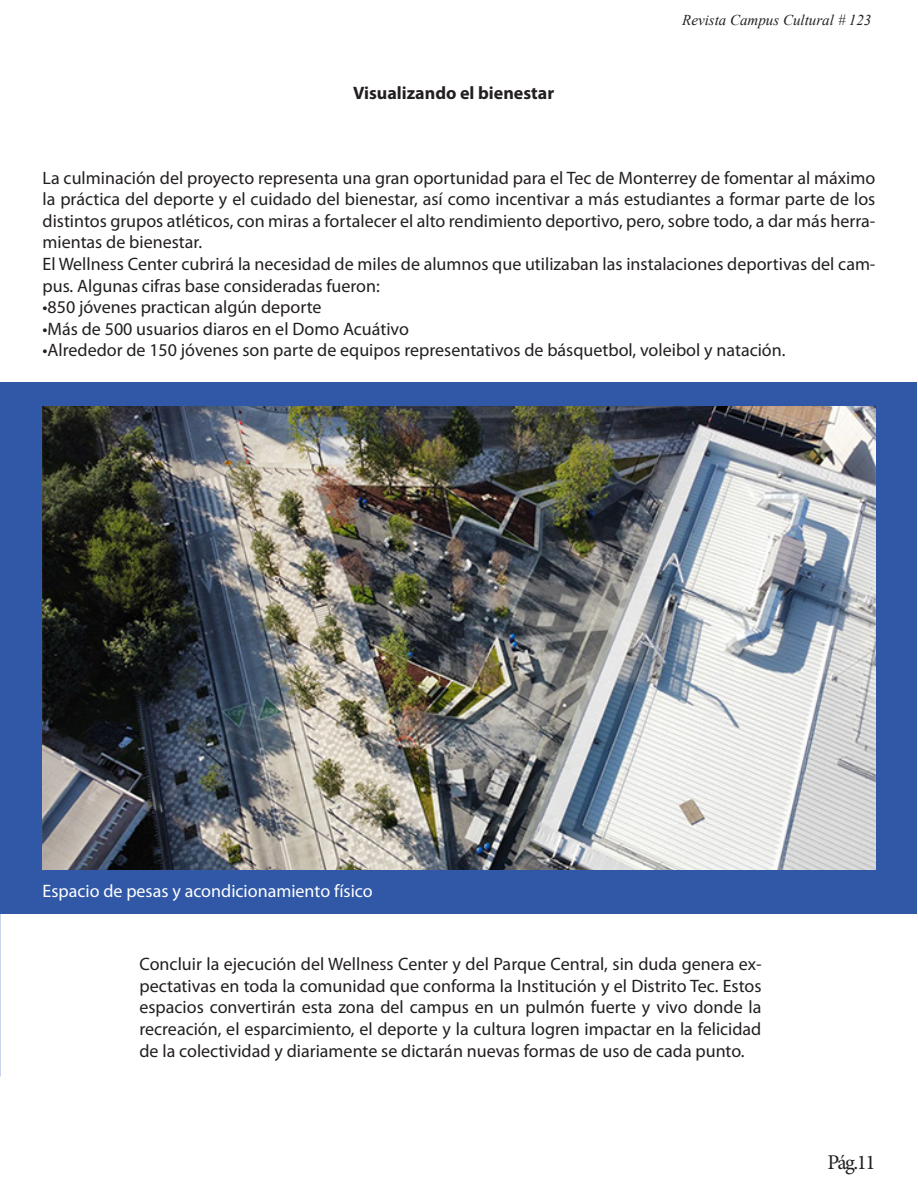
<style>
.page{position:relative;width:918px;height:1188px;background:#fff}
.page>*{position:absolute;margin:0;border:0;box-sizing:border-box;transform-origin:0 0}
.t1{font:21px "Minion Pro";color:#231f20}
.t2{font:18px/21.6px "Myriad Pro";color:#231f20;text-align:justify}
.Estilo_de_párrafo_2{font:18px "Myriad Pro";color:#fff}
.t3{font:700 18px "Myriad Pro";color:#231f20}
.t4{font:italic 15px "Times New Roman";color:#231f20}
</style>
<div class="page">
<div style="left:0;top:383px;width:916px;height:531px;background:#3058a7"></div>
<img style="left:43px;top:406px;width:832px;height:463px">
<p class="t3" style="left:353px;top:81px;width:202px">Visualizando el bienestar</p>
<p class="t4" style="left:682px;top:9px;width:191px">Revista Campus Cultural # 123</p>
<p class="t2" style="left:43px;top:166px;width:834px">La culminación del proyecto representa una gran oportunidad para el Tec de Monterrey de fomentar al máximo la práctica del deporte y el cuidado del bienestar, así como incentivar a más estudiantes a formar parte de los distintos grupos atléticos, con miras a fortalecer el alto rendimiento deportivo, pero, sobre todo, a dar más herra&shy;mientas de bienestar.</p>
<p class="t2" style="left:43px;top:253px;width:834px">El Wellness Center cubrirá la necesidad de miles de alumnos que utilizaban las instalaciones deportivas del cam&shy;pus. Algunas cifras base consideradas fueron:</p>
<p class="t2" style="left:43px;top:296px;width:281px">•850 jóvenes practican algún deporte</p>
<p class="t2" style="left:43px;top:318px;width:368px">•Más de 500 usuarios diaros en el Domo Acuátivo</p>
<p class="t2" style="left:43px;top:339px;width:745px">•Alrededor de 150 jóvenes son parte de equipos representativos de básquetbol, voleibol y natación.</p>
<p class="Estilo_de_párrafo_2" style="left:43px;top:880px;width:332px">Espacio de pesas y acondicionamiento físico</p>
<p class="t2" style="left:140px;top:953px;width:624px">Concluir la ejecución del Wellness Center y del Parque Central, sin duda genera ex&shy;pectativas en toda la comunidad que conforma la Institución y el Distrito Tec. Estos espacios convertirán esta zona del campus en un pulmón fuerte y vivo donde la recreación, el esparcimiento, el deporte y la cultura logren impactar en la felicidad de la colectividad y diariamente se dictarán nuevas formas de uso de cada punto.</p>
<p class="t1" style="left:828px;top:1148px;width:49px">Pág.11</p>
</div>
